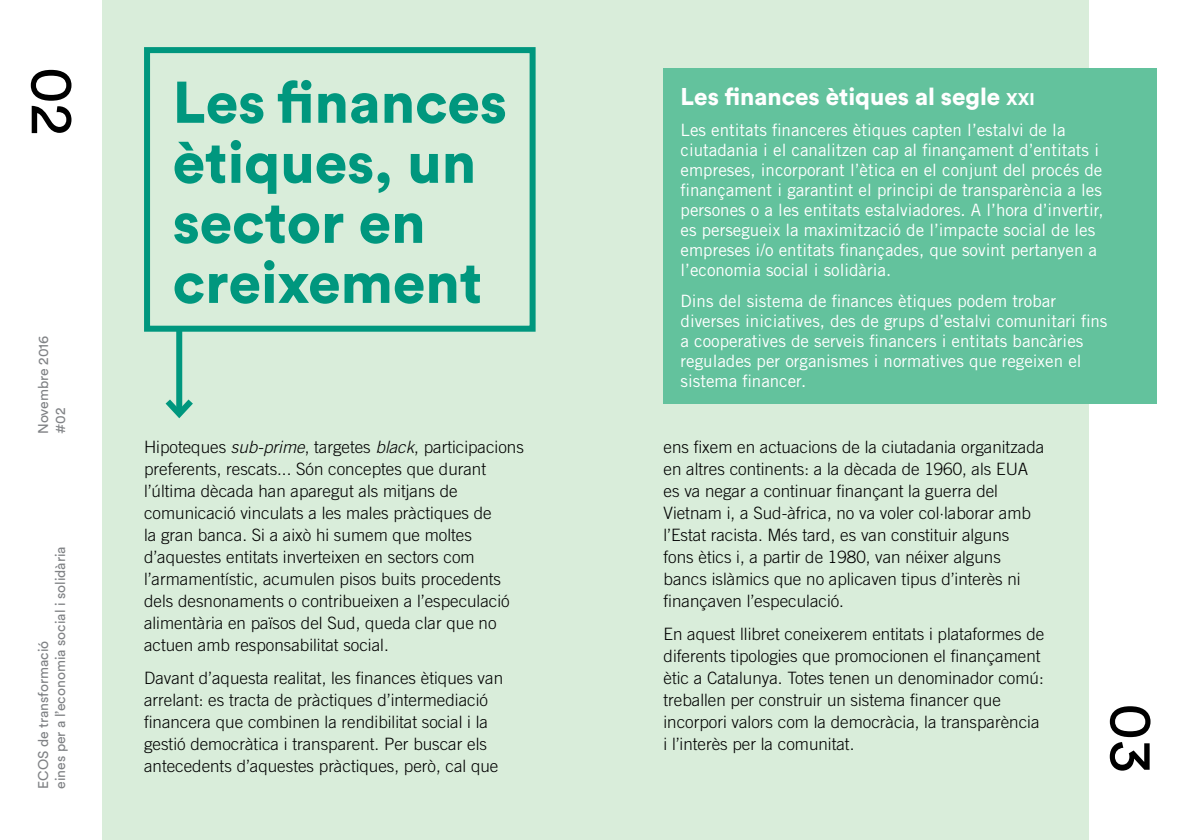
<style>
.page{position:relative;width:1191px;height:840px;background:#fff}
.page>*{position:absolute;margin:0;border:0;box-sizing:border-box;transform-origin:0 0}
.t1{font:60px "Circular Std";color:#000}
.t2{font:900 58px/60px "Circular Std";color:#00977e}
.t3{font:900 24px "Circular Std";color:#fff}
.t4{font:300 17px/22px "Trade Gothic LT Std";color:#000}
.t5{font:17px/20px "Trade Gothic LT Std";color:#fff}
.t6{font:14px/16.8px "Circular Std";color:#808285}
.s1{font-style:italic}
.s2{font-size:16.8px}
</style>
<div class="page">
<div style="left:595px;top:0;width:494px;height:839px;background:#d9edda"></div>
<div style="left:663px;top:68px;width:494px;height:335px;background:#63c29d"></div>
<div style="left:102px;top:0;width:493px;height:839px;background:#d9edda"></div>
<div style="left:144px;top:47px;width:391px;height:284px;border:6px solid #00977e"></div>
<div style="left:176px;top:329px;width:6px;height:84px;background:#00977e"></div>
<svg style="left:165px;top:393px;width:28px;height:26px"></svg>
<h1 class="t1" style="left:89px;top:67px;width:70px;rotate:90deg">02</h1>
<p class="t6" style="left:35px;top:434px;width:100px;rotate:-90deg">Novembre 2016 #02</p>
<p class="t6" style="left:35px;top:788px;width:244px;rotate:-90deg">ECOS de transformació<br>eines per a l’economia social i solidària</p>
<h2 class="t2" style="left:173px;top:71px;width:336px">Les finances ètiques, un sector en creixement</h2>
<p class="t4" style="left:144px;top:435px;width:381px">Hipoteques <span class="s1">sub-prime</span>, targetes <span class="s1">black</span>, participacions preferents, rescats... Són conceptes que durant l’última dècada han aparegut als mitjans de comunicació vinculats a les males pràctiques de<br>la gran banca. Si a això hi sumem que moltes d’aquestes entitats inverteixen en sectors com l’armamentístic, acumulen pisos buits procedents dels desnonaments o contribueixen a l’especulació alimentària en països del Sud, queda clar que no actuen amb responsabilitat social.</p>
<p class="t4" style="left:144px;top:666px;width:360px">Davant d’aquesta realitat, les finances ètiques van arrelant: es tracta de pràctiques d’intermediació financera que combinen la rendibilitat social i la gestió democràtica i transparent. Per buscar els antecedents d’aquestes pràctiques, però, cal que</p>
<h3 class="t3" style="left:680px;top:80px;width:356px">Les finances ètiques al segle <span class="s2">xxi</span></h3>
<p class="t5" style="left:680px;top:119px;width:424px">Les entitats financeres ètiques capten l’estalvi de la ciutadania i el canalitzen cap al finançament d’entitats i empreses, incorporant l’ètica en el conjunt del procés de finançament i garantint el principi de transparència a les persones o a les entitats estalviadores. A l’hora d’invertir, es persegueix la maximització de l’impacte social de les empreses i/o entitats finançades, que sovint pertanyen a l’economia social i solidària.</p>
<p class="t5" style="left:680px;top:290px;width:428px">Dins del sistema de finances ètiques podem trobar diverses iniciatives, des de grups d’estalvi comunitari fins a cooperatives de serveis financers i entitats bancàries regulades per organismes i normatives que regeixen el sistema financer.</p>
<p class="t4" style="left:663px;top:435px;width:382px">ens fixem en actuacions de la ciutadania organitzada en altres continents: a la dècada de 1960, als EUA es va negar a continuar finançant la guerra del Vietnam i, a Sud-àfrica, no va voler col·laborar amb l’Estat racista. Més tard, es van constituir alguns<br>fons ètics i, a partir de 1980, van néixer alguns bancs islàmics que no aplicaven tipus d’interès ni finançaven l’especulació.</p>
<p class="t4" style="left:663px;top:622px;width:382px">En aquest llibret coneixerem entitats i plataformes de diferents tipologies que promocionen el finançament ètic a Catalunya. Totes tenen un denominador comú: treballen per construir un sistema financer que incorpori valors com la democràcia, la transparència i l’interès per la comunitat.</p>
<h1 class="t1" style="left:1168px;top:702px;width:71px;rotate:90deg">03</h1>
</div>
